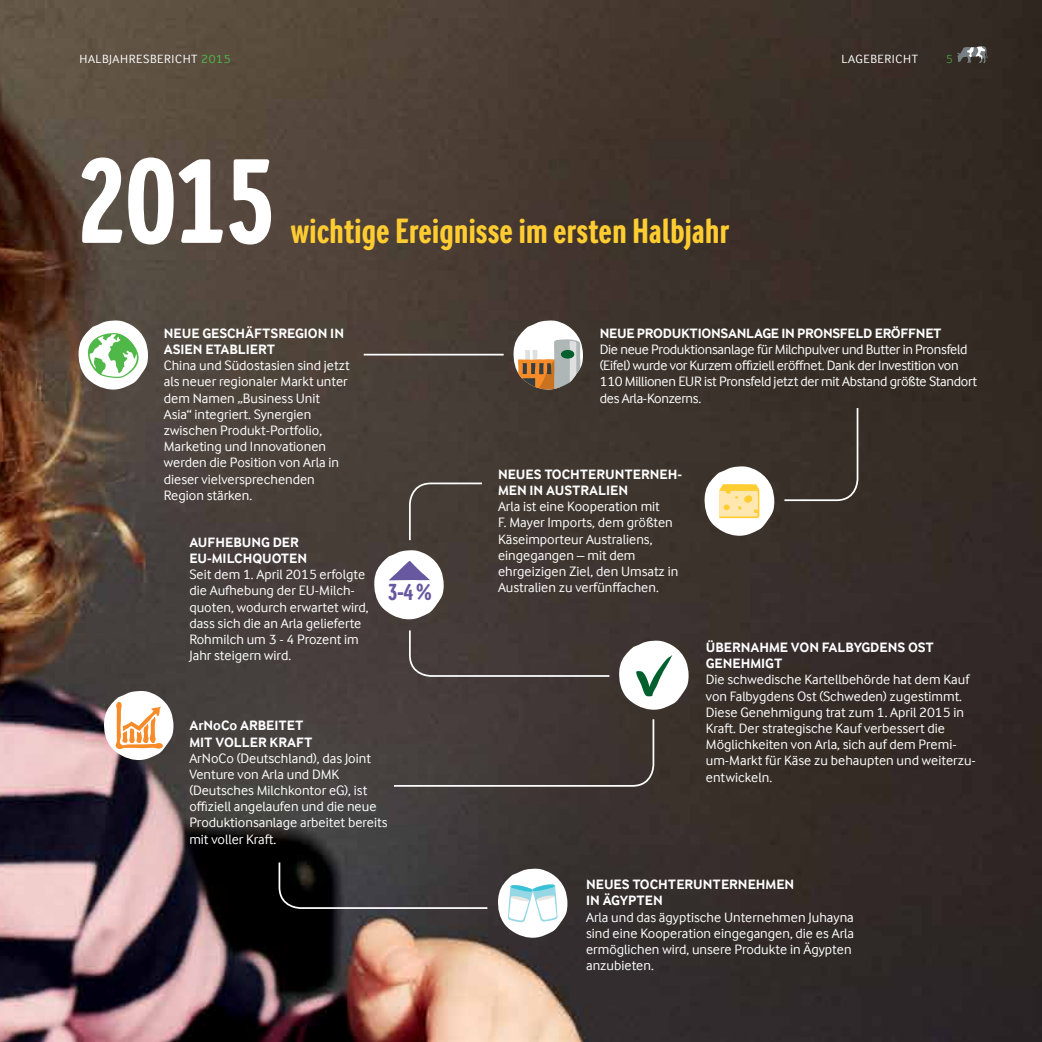
<style>
.page{position:relative;width:1042px;height:1042px;background:#fff}
.page>*{position:absolute;margin:0;border:0;box-sizing:border-box;transform-origin:0 0}
.t1{font:700 126.88px "Arla Inter Face Condensed";color:#fff}
.t2{font:700 36.57px "Arla Inter Face Condensed";letter-spacing:-.005em;color:#ffcc31}
.t3{font:700 24.5px "Arla Inter Face Condensed";color:#68589f}
.t4{font:14px/16.1px "Arla Inter Face";color:#fff}
.t5{font:14px/16.1px "Arla Inter Face";letter-spacing:-.02em;color:#fff}
.t6{font:700 14px/16.1px "Arla Inter Face";color:#fff}
.t7{font:700 14px "Arla Inter Face";letter-spacing:-.02em;color:#fff}
.t8{font:12.25px "Arla Inter Face";letter-spacing:.05em;color:#fff}
.t9{font:300 12.25px "Arla Inter Face";color:#50b848}
.s1{color:#50b848}
</style>
<div class="page">
<img style="left:0;top:0;width:1042px;height:1042px">
<svg style="left:957px;top:46px;width:30px;height:17px"></svg>
<svg style="left:513px;top:320px;width:70px;height:71px"></svg>
<svg style="left:497px;top:868px;width:70px;height:71px"></svg>
<hr style="left:364px;top:354px;width:140px;height:1px;background:#fff">
<div style="left:783px;top:406px;width:76px;height:96px;background:#382f28"></div>
<div style="left:408px;top:482px;width:76px;height:60px;background:#443b34"></div>
<svg style="left:408px;top:629px;width:203px;height:49px;background:#4a413f"></svg>
<svg style="left:278px;top:861px;width:211px;height:49px;background:#373537"></svg>
<svg style="left:392px;top:717px;width:263px;height:70px;background:#463e3c"></svg>
<svg style="left:619px;top:640px;width:69px;height:71px"></svg>
<svg style="left:374px;top:550px;width:70px;height:71px"></svg>
<svg style="left:104px;top:691px;width:69px;height:70px"></svg>
<svg style="left:704px;top:466px;width:70px;height:71px"></svg>
<svg style="left:78px;top:320px;width:70px;height:71px"></svg>
<p class="t8" style="left:79px;top:52px;width:153px">HALBJAHRESBERICHT <span class="s1">2015</span></p>
<p class="t8" style="left:841px;top:52px;width:78px">LAGEBERICHT</p>
<p class="t9" style="left:946px;top:52px;width:8px">5</p>
<h1 class="t1" style="left:75px;top:128px;width:204px">2015</h1>
<h2 class="t2" style="left:291px;top:210px;width:440px">wichtige Ereignisse im ersten Halbjahr</h2>
<p class="t6" style="left:164px;top:325px;width:182px">NEUE GESCHÄFTSREGION IN<br>ASIEN ETABLIERT</p>
<p class="t4" style="left:164px;top:357px;width:187px">China und Südostasien sind jetzt als neuer regionaler Markt unter dem Namen „Business Unit<br>Asia“ integriert. Synergien zwischen Produkt-Portfolio,<br>Marketing und Innovationen werden die Position von Arla in dieser vielversprechenden<br>Region stärken.</p>
<p class="t6" style="left:189px;top:534px;width:119px">AUFHEBUNG DER<br>EU-MILCHQUOTEN</p>
<p class="t4" style="left:189px;top:566px;width:181px">Seit dem 1. April 2015 erfolgte die Aufhebung der EU-Milch&shy;quoten, wodurch erwartet wird, dass sich die an Arla gelieferte<br>Rohmilch um 3 - 4 Prozent im<br>Jahr steigern wird.</p>
<h3 class="t3" style="left:387px;top:578px;width:46px">3-4 %</h3>
<p class="t6" style="left:189px;top:717px;width:125px">ArNoCo ARBEITET<br>MIT VOLLER KRAFT</p>
<p class="t4" style="left:189px;top:750px;width:200px">ArNoCo (Deutschland), das Joint<br>Venture von Arla und DMK (Deutsches Milchkontor eG), ist offiziell angelaufen und die neue<br>Produktionsanlage arbeitet bereits mit voller Kraft.</p>
<p class="t7" style="left:600px;top:325px;width:343px">NEUE PRODUKTIONSANLAGE IN PRONSFELD ERÖFFNET</p>
<p class="t5" style="left:600px;top:341px;width:379px">Die neue Produktionsanlage für Milchpulver und Butter in Pronsfeld (Eifel) wurde vor Kurzem offiziell eröffnet. Dank der Investition von 110 Millionen EUR ist Pronsfeld jetzt der mit Abstand größte Standort des Arla-Konzerns.</p>
<p class="t6" style="left:498px;top:466px;width:186px">NEUES TOCHTERUNTERNEH-<br>MEN IN AUSTRALIEN</p>
<p class="t4" style="left:498px;top:498px;width:182px">Arla ist eine Kooperation mit<br>F. Mayer Imports, dem größten<br>Käseimporteur Australiens, eingegangen – mit dem ehrgeizigen Ziel, den Umsatz in<br>Australien zu verfünffachen.</p>
<p class="t6" style="left:706px;top:639px;width:229px">ÜBERNAHME VON FALBYGDENS OST<br>GENEHMIGT</p>
<p class="t4" style="left:706px;top:671px;width:271px">Die schwedische Kartellbehörde hat dem Kauf von Falbygdens Ost (Schweden) zugestimmt.<br>Diese Genehmigung trat zum 1. April 2015 in Kraft. Der strategische Kauf verbessert die Möglichkeiten von Arla, sich auf dem Premi&shy;um-Markt für Käse zu behaupten und weiterzu&shy;entwickeln.</p>
<p class="t6" style="left:586px;top:876px;width:210px">NEUES TOCHTERUNTERNEHMEN<br>IN ÄGYPTEN</p>
<p class="t4" style="left:586px;top:909px;width:269px">Arla und das ägyptische Unternehmen Juhayna sind eine Kooperation eingegangen, die es Arla ermöglichen wird, unsere Produkte in Ägypten anzubieten.</p>
</div>
